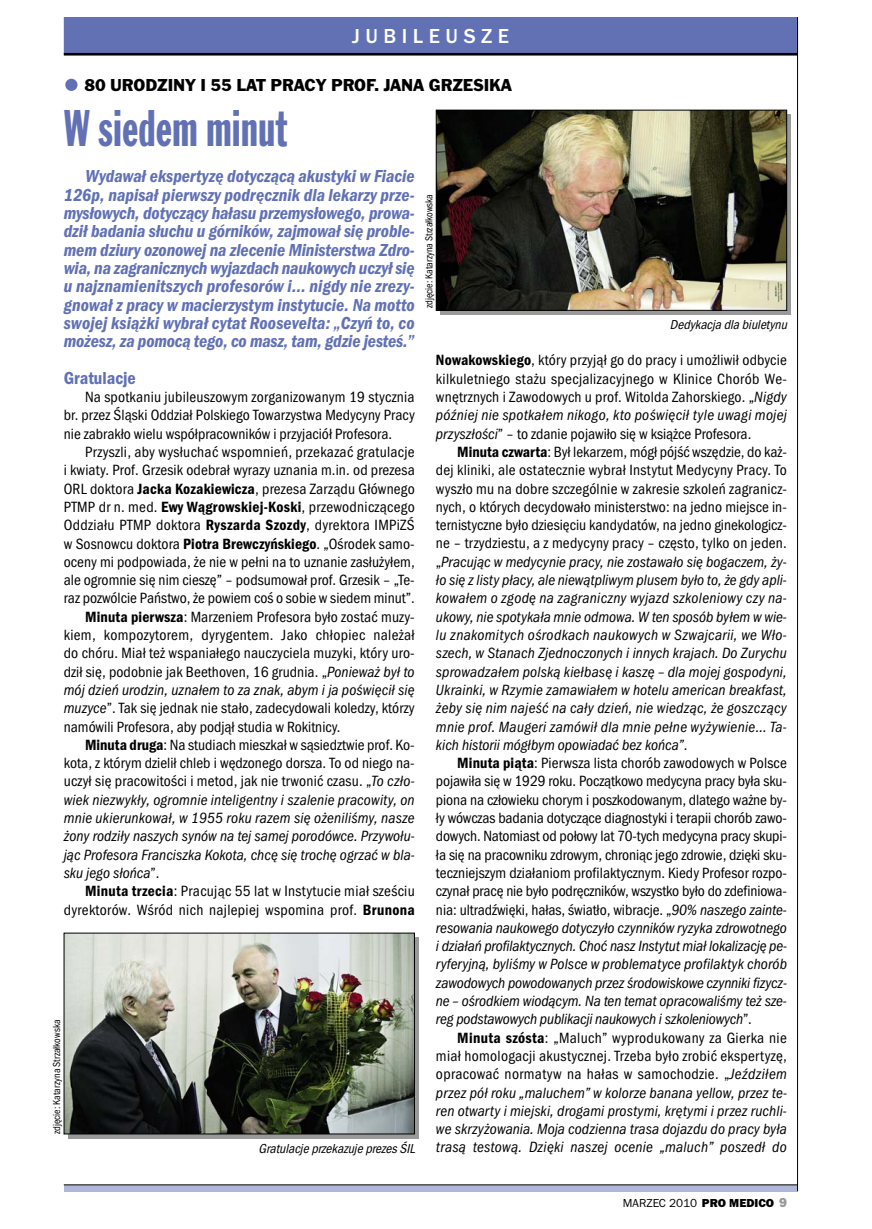
<style>
.page{position:relative;width:872px;height:1229px;background:#fff}
.page>*{position:absolute;margin:0;border:0;box-sizing:border-box;transform-origin:0 0}
.t1{font:54px "Franklin Got TCE Ext Con";color:#6171b4;scale:.9 1}
.t2{font:500 21px "Franklin Got URWTCE";color:#fff}
.t3{font:18px/18.3px "Franklin Got URWTCE Dem Con Ita";letter-spacing:-.01em;color:#6171b4;text-align:justify}
.t4{font:18px "Franklin Got TCE";letter-spacing:-.005em;color:#000}
.t5{font:18px "Franklin Got URWTCE Dem Con";color:#6171b4}
.t6{font:15.3px/18.3px "Franklin Got URWTCE Boo Con";letter-spacing:.01em;color:#000;text-align:justify}
.t7{font:15.3px/18.3px "Franklin Got URWTCE Boo Con Ita";letter-spacing:.005em;color:#000;text-align:justify}
.t8{font:italic 13.5px "Franklin Got URWTCE Boo Con";color:#000}
.t9{font:12px "Franklin Got URWTCE Boo";color:#000}
.t10{font:10.5px "Franklin Got URWTCE Boo Con";color:#000;scale:.95 1}
.s1{font-family:"Franklin Got URWTCE Dem Con"}
.s2{font-family:"Franklin Got URWTCE Boo Con Ita"}
.s3{font-family:"Franklin Got URWTCE Boo Con"}
.s4{font-family:"Franklin Got URWTCE Hea"}
.s5{font-family:"Franklin Got URWTCE Hea";font-size:13.5px;color:#999}
</style>
<div class="page">
<div style="left:65px;top:19px;width:731px;height:34px;background:#6171b4"></div>
<div style="left:64px;top:17px;width:733px;height:37px;border:2px solid #6171b4"></div>
<hr style="left:64px;top:53px;width:733px;height:3px;background:#000">
<div style="left:64px;top:1185px;width:733px;height:6px;background:#b0b8d9"></div>
<hr style="left:64px;top:1184px;width:733px;height:1px;background:#000">
<hr style="left:797px;top:17px;width:1px;height:1174px;background:#000">
<div style="left:65px;top:79px;width:12px;height:12px;background:#6171b4;border-radius:50%"></div>
<div style="left:440px;top:114px;width:351px;height:201px;background:#999"></div>
<div style="left:68px;top:937px;width:351px;height:201px;background:linear-gradient(to right,#999,#999)"></div>
<img style="left:438px;top:112px;width:347px;height:197px">
<div style="left:436px;top:110px;width:351px;height:201px;border:1px solid #000"></div>
<img style="left:66px;top:935px;width:347px;height:197px">
<div style="left:64px;top:933px;width:351px;height:201px;border:1px solid #000"></div>
<h2 class="t2" style="left:352px;top:27px;width:158px">J U B I L E U S Z E</h2>
<p class="t4" style="left:84px;top:79px;width:429px">80 URODZINY I 55 LAT PRACY PROF. JANA GRZESIKA</p>
<h1 class="t1" style="left:64px;top:107px;width:250px">W siedem minut</h1>
<p class="t3" style="left:64px;top:169px;width:352px;text-indent:21px">Wy da wał eks per ty zę do ty czą cą aku sty ki w Fiacie 126p, na pi sał pierw szy pod ręcz nik dla le ka rzy prze - my sło wych, do ty czą cy ha ła su prze my sło we go, pro wa - dził ba da nia słu chu u gór ni ków, zaj mo wał się pro ble - mem dziu ry ozo no wej na zle ce nie Mi ni ster stwa Zdro - wia, na za gra nicz nych wy jaz dach na uko wych uczył się u naj zna mie nit szych pro fe so rów i… ni gdy nie zre zy - gno wał z pra cy w ma cie rzy stym in sty tu cie. Na mot to swo jej książ ki wy brał cy tat Ro ose vel ta: „Czyń to, co mo żesz, za po mo cą te go, co masz, tam, gdzie je steś.”</p>
<p class="t5" style="left:64px;top:372px;width:74px">Gra tu la cje</p>
<p class="t6" style="left:64px;top:389px;width:352px;text-indent:21px">Na spo tka niu ju bi le uszo wym zor ga ni zo wa nym 19 stycz nia br. przez Ślą ski Od dział Pol skie go To wa rzy stwa Me dy cy ny Pra cy nie za bra kło wie lu współ pra cow ni ków i przy ja ciół Pro fe so ra.</p>
<p class="t6" style="left:64px;top:444px;width:352px;text-align:right">Przy szli, aby wy słu chać wspo mnień, prze ka zać gra tu la cje<br>i kwia ty. Prof. Grze sik ode brał wy ra zy uzna nia m.in. od pre ze sa ORL dok to ra <span class="s1">Jac ka Ko za kie wi cza</span>, pre ze sa Za rzą du Głów ne go PTMP dr n. med. <span class="s1">Ewy Wą grow skiej -Ko ski</span>, prze wod ni czą ce go Od dzia łu PTMP dok to ra <span class="s1">Ry szar da Szoz dy</span>, dy rek to ra IM PiZŚ w So snow cu dok to ra <span class="s1">Pio tra Brew czyń skie go</span>. „Ośro dek sa mo - oce ny mi pod po wia da, że nie w peł ni na to uzna nie za słu ży łem, ale ogrom nie się nim cie szę” – pod su mo wał prof. Grze sik – „Te - raz po zwól cie Pań stwo, że po wiem coś o so bie w sie dem mi nut”.<br><span class="s1">Mi nu ta pierw sza</span>: Ma rze niem Pro fe so ra by ło zo stać mu zy - kiem, kom po zy to rem, dy ry gen tem. Ja ko chło piec na le żał do chó ru. Miał też wspa nia łe go na uczy cie la mu zy ki, któ ry uro - dził się, po dob nie jak Beetho ven, 16 grud nia. „<span class="s2">Po nie waż był to</span></p>
<p class="t7" style="left:64px;top:682px;width:352px">mój dzień uro dzin, uzna łem to za znak, abym i ja po świę cił się</p>
<p class="t6" style="left:64px;top:700px;width:352px"><span class="s2">mu zy ce</span>”. Tak się jed nak nie sta ło, za de cy do wa li ko le dzy, któ rzy na mó wi li Pro fe so ra, aby pod jął stu dia w Ro kit ni cy.</p>
<p class="t6" style="left:64px;top:737px;width:352px;text-indent:21px"><span class="s1">Mi nu ta dru ga</span>: Na stu diach miesz kał w są siedz twie prof. Ko - ko ta, z któ rym dzie lił chleb i wę dzo ne go dor sza. To od nie go na - uczył się pra co wi to ści i me tod, jak nie trwo nić cza su. „<span class="s2">To czło -</span></p>
<p class="t7" style="left:64px;top:792px;width:352px">wiek nie zwy kły, ogrom nie in te li gent ny i sza le nie pra co wi ty, on mnie ukie run ko wał, w 1955 ro ku ra zem się oże ni li śmy, na sze żo ny ro dzi ły na szych sy nów na tej sa mej po ro dów ce. Przy wo łu - jąc Pro fe so ra Fran cisz ka Ko ko ta, chcę się tro chę ogrzać w bla - sku je go słoń ca<span class="s3">”.</span></p>
<p class="t6" style="left:64px;top:883px;width:352px;text-align:right"><span class="s1">Mi nu ta trze cia</span>: Pra cu jąc 55 lat w In sty tu cie miał sze ściu<br>dy rek to rów. Wśród nich naj le piej wspo mi na prof. <span class="s1">Bru no na</span></p>
<p class="t10" style="left:53px;top:1134px;width:122px;rotate:-90deg">zdjęcie: Katarzyna Strzałkowska</p>
<p class="t8" style="left:258px;top:1143px;width:158px">Gratulacje przekazuje prezes ŚIL</p>
<p class="t10" style="left:425px;top:308px;width:122px;rotate:-90deg">zdjęcie: Katarzyna Strzałkowska</p>
<p class="t8" style="left:670px;top:320px;width:121px">Dedykacja dla biuletynu</p>
<p class="t6" style="left:436px;top:353px;width:352px"><span class="s1">No wa kow skie go</span>, któ ry przy jął go do pra cy i umoż li wił od by cie kil ku let nie go sta żu spe cja li za cyj ne go w Kli ni ce Cho rób We - wnętrz nych i Za wo do wych u prof. Wi tol da Za hor skie go. „<span class="s2">Ni gdy</span></p>
<p class="t7" style="left:436px;top:407px;width:352px">póź niej nie spo tka łem ni ko go, kto po świę cił ty le uwa gi mo jej</p>
<p class="t6" style="left:436px;top:426px;width:317px"><span class="s2">przy szło ści</span>” – to zda nie po ja wi ło się w książ ce Pro fe so ra.</p>
<p class="t6" style="left:457px;top:444px;width:331px"><span class="s1">Mi nu ta czwar ta</span>: Był le ka rzem, mógł pójść wszę dzie, do każ -</p>
<p class="t6" style="left:436px;top:462px;width:352px">dej kli ni ki, ale osta tecz nie wy brał In sty tut Me dy cy ny Pra cy. To</p>
<p class="t6" style="left:436px;top:481px;width:352px">wy szło mu na do bre szcze gól nie w za kre sie szko leń za gra nicz -</p>
<p class="t6" style="left:436px;top:499px;width:352px">nych, o któ rych de cy do wa ło mi ni ster stwo: na jed no miej sce in -</p>
<p class="t6" style="left:436px;top:517px;width:352px">ter ni stycz ne by ło dzie się ciu kan dy da tów, na jed no gi ne ko lo gicz -</p>
<p class="t6" style="left:436px;top:536px;width:352px">ne – trzy dzie stu, a z me dy cy ny pra cy – czę sto, tyl ko on je den.</p>
<p class="t7" style="left:436px;top:554px;width:352px"><span class="s3">„</span>Pra cu jąc w me dy cy nie pra cy, nie zo sta wa ło się bo ga czem, ży - ło się z li sty pła cy, ale nie wąt pli wym plu sem by ło to, że gdy apli - ko wa łem o zgo dę na za gra nicz ny wy jazd szko le nio wy czy na - uko wy, nie spo ty ka ła mnie od mo wa. W ten spo sób by łem w wie - lu zna ko mi tych ośrod kach na uko wych w Szwaj ca rii, we Wło - szech, w Sta nach Zjed no czo nych i in nych kra jach. Do Zu ry chu spro wa dza łem pol ską kieł ba sę i ka szę – dla mo jej go spo dy ni, Ukra in ki, w Rzy mie za ma wia łem w ho te lu ame ri can bre ak fast, że by się nim na jeść na ca ły dzień, nie wie dząc, że gosz czą cy mnie prof. Mau ge ri za mó wił dla mnie peł ne wy ży wie nie… Ta - kich hi sto rii mógł bym opo wia dać bez koń ca”<span class="s3">.</span></p>
<p class="t6" style="left:436px;top:755px;width:352px;text-indent:21px"><span class="s1">Mi nu ta pią ta</span>: Pierw sza li sta cho rób za wo do wych w Pol sce po ja wi ła się w 1929 ro ku. Po cząt ko wo me dy cy na pra cy by ła sku - pio na na czło wie ku cho rym i po szko do wa nym, dla te go waż ne by - ły wów czas ba da nia do ty czą ce dia gno sty ki i te ra pii cho rób za wo - do wych. Na to miast od po ło wy lat 70-tych me dy cy na pra cy sku pi - ła się na pra cow ni ku zdro wym, chro niąc je go zdro wie, dzię ki sku - tecz niej szym dzia ła niom pro fi lak tycz nym. Kie dy Pro fe sor roz po - czy nał pra cę nie by ło pod ręcz ni ków, wszyst ko by ło do zde fi nio wa - nia: ul tra dź wię ki, ha łas, świa tło, wi bra cje. „<span class="s2">90% na sze go za in te -</span></p>
<p class="t7" style="left:436px;top:920px;width:352px">re so wa nia na uko we go do ty czy ło czyn ni ków ry zy ka zdro wot ne go i dzia łań pro fi lak tycz nych. Choć nasz In sty tut miał lo ka li za cję pe - ry fe ryj ną, by li śmy w Pol sce w pro ble ma ty ce pro fi lak tyk cho rób za wo do wych po wo do wa nych przez śro do wi sko we czyn ni ki fi zycz - ne – ośrod kiem wio dą cym. Na ten te mat opra co wa li śmy też sze - reg pod sta wo wych pu bli ka cji na uko wych i szko le nio wych<span class="s3">”.</span></p>
<p class="t6" style="left:436px;top:1030px;width:352px;text-indent:21px"><span class="s1">Mi nu ta szó sta</span>: „Ma luch” wy pro du ko wa ny za Gier ka nie miał ho mo lo ga cji aku stycz nej. Trze ba by ło zro bić eks per ty zę, opra co wać nor ma tyw na ha łas w sa mo cho dzie. „<span class="s2">Jeź dzi łem</span></p>
<p class="t7" style="left:436px;top:1085px;width:352px">przez pół ro ku „ma lu chem” w ko lo rze ba na na yel low, przez te - ren otwar ty i miej ski, dro ga mi pro sty mi, krę ty mi i przez ru chli - we skrzy żo wa nia. Mo ja co dzien na tra sa do jaz du do pra cy by ła tra są te sto wą. Dzię ki na szej oce nie „ma luch” po szedł do</p>
<p class="t9" style="left:623px;top:1199px;width:165px">MARZEC 2010 <span class="s4">PRO MEDICO</span> <span class="s5">9</span></p>
</div>
